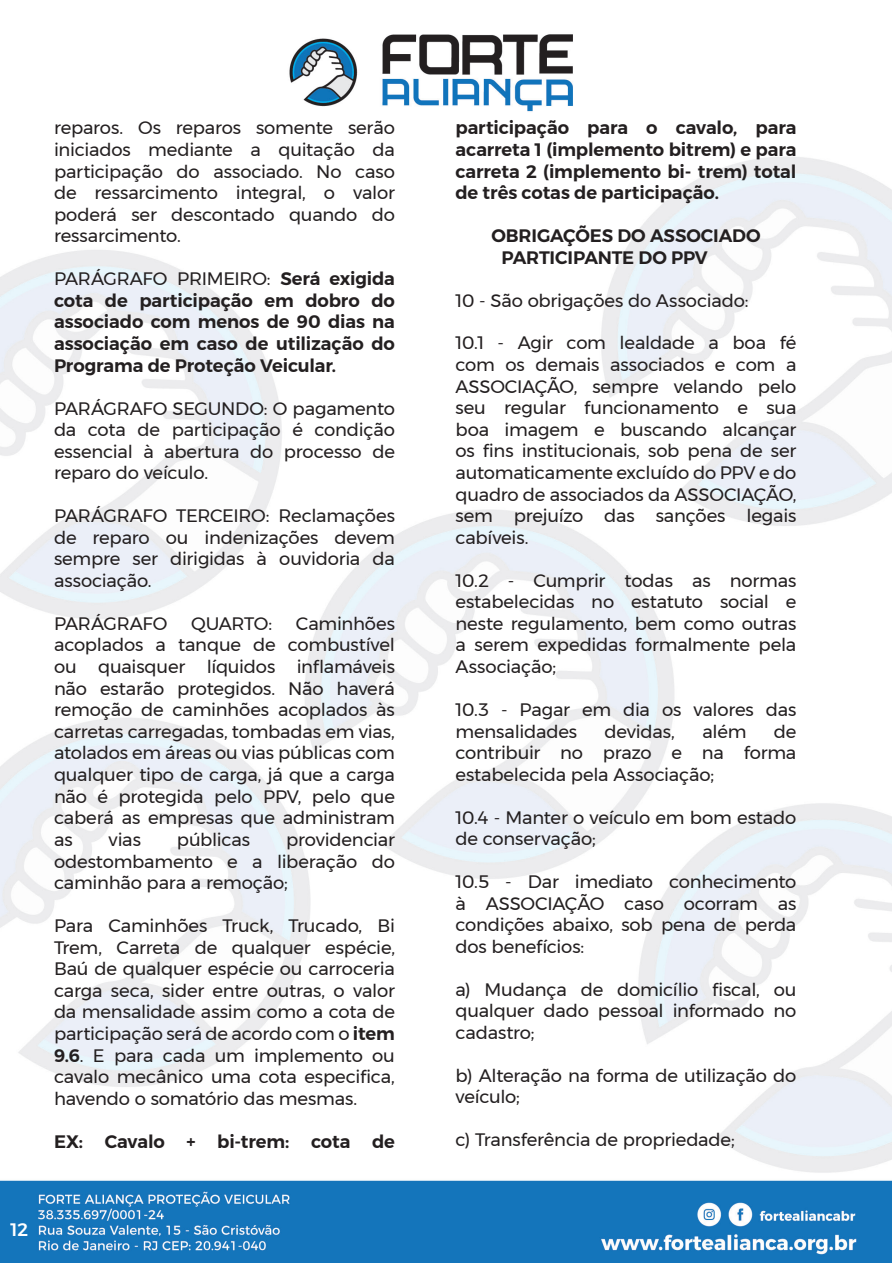
<style>
.page{position:relative;width:893px;height:1263px;background:#fff}
.page>*{position:absolute;margin:0;border:0;box-sizing:border-box;transform-origin:0 0}
.Texto_corrido{font:18px/21.6px "Montserrat";letter-spacing:-.01em;color:#231f20;text-align:justify}
.Texto_corrido-2{font:600 18px/21.6px "Montserrat";letter-spacing:-.005em;color:#231f20;text-align:justify}
.Subtítulo{font:600 18px/21.6px "Montserrat";letter-spacing:-.01em;color:#231f20}
.t1{font:500 18px "Montserrat";color:#fff}
.s1{font-weight:400}
.s2{font-weight:600}
</style>
<div class="page">
<img style="left:0;top:34px;width:892px;height:1229px">
<p class="Texto_corrido" style="left:54px;top:117px;width:342px">reparos. Os reparos somente serão iniciados mediante a quitação da participação do associado. No caso de ressarcimento integral, o valor poderá ser descontado quando do ressarcimento.</p>
<p class="Texto_corrido-2" style="left:54px;top:268px;width:342px"><span class="s1">PARÁGRAFO PRIMEIRO:</span> Será exigida cota de participação em dobro do associado com menos de 90 dias na associação em caso de utilização do Programa de Proteção Veicular.</p>
<p class="Texto_corrido" style="left:54px;top:397px;width:342px">PARÁGRAFO SEGUNDO: O pagamento da cota de participação é condição essencial à abertura do processo de reparo do veículo.</p>
<p class="Texto_corrido" style="left:54px;top:505px;width:342px">PARÁGRAFO TERCEIRO: Reclamações de reparo ou indenizações devem sempre ser dirigidas à ouvidoria da associação.</p>
<p class="Texto_corrido" style="left:54px;top:612px;width:115px">PARÁGRAFO</p>
<p class="Texto_corrido" style="left:191px;top:612px;width:82px">QUARTO:</p>
<p class="Texto_corrido" style="left:54px;top:612px;width:342px;text-indent:242px">Caminhões acoplados a tanque de combustível ou quaisquer líquidos inflamáveis não estarão protegidos. Não haverá remoção de caminhões acoplados às carretas carregadas, tombadas em vias, atolados em áreas ou vias públicas com qualquer tipo de carga, já que a carga não é protegida pelo PPV, pelo que caberá as empresas que administram as</p>
<p class="Texto_corrido" style="left:109px;top:828px;width:34px">vias</p>
<p class="Texto_corrido" style="left:177px;top:828px;width:75px">públicas</p>
<p class="Texto_corrido" style="left:54px;top:828px;width:342px;text-indent:232px">providenciar odestombamento e a liberação do caminhão para a remoção;</p>
<p class="Texto_corrido" style="left:54px;top:914px;width:342px">Para Caminhões Truck, Trucado, Bi Trem, Carreta de qualquer espécie, Baú de qualquer espécie ou carroceria carga seca, sider entre outras, o valor da mensalidade assim como a cota de participação será de acordo com o <span class="s2">item 9.6</span>. E para cada um implemento ou cavalo mecânico uma cota especifica, havendo o somatório das mesmas.</p>
<p class="Texto_corrido-2" style="left:54px;top:1130px;width:342px">EX: Cavalo + bi-trem: cota de</p>
<p class="t1" style="left:11px;top:1215px;width:19px">12</p>
<p class="Texto_corrido-2" style="left:455px;top:117px;width:342px">participação para o cavalo, para acarreta 1 (implemento bitrem) e para carreta 2 (implemento bi- trem) total de três cotas de participação.</p>
<p class="Subtítulo" style="left:502px;top:225px;width:261px;text-indent:-10px">OBRIGAÇÕES DO ASSOCIADO<br>PARTICIPANTE DO PPV</p>
<p class="Texto_corrido" style="left:455px;top:289px;width:294px">10 - São obrigações do Associado:</p>
<p class="Texto_corrido" style="left:455px;top:332px;width:342px">10.1 - Agir com lealdade a boa fé com os demais associados e com a ASSOCIAÇÃO, sempre velando pelo seu regular funcionamento e sua boa imagem e buscando alcançar os fins institucionais, sob pena de ser automaticamente excluído do PPV e do quadro de associados da ASSOCIAÇÃO, sem prejuízo das sanções legais cabíveis.</p>
<p class="Texto_corrido" style="left:455px;top:569px;width:342px">10.2 - Cumprir todas as normas estabelecidas no estatuto social e neste regulamento, bem como outras a serem expedidas formalmente pela Associação;</p>
<p class="Texto_corrido" style="left:455px;top:698px;width:342px">10.3 - Pagar em dia os valores das mensalidades</p>
<p class="Texto_corrido" style="left:604px;top:720px;width:72px">devidas,</p>
<p class="Texto_corrido" style="left:702px;top:720px;width:46px">além</p>
<p class="Texto_corrido" style="left:455px;top:720px;width:342px;text-indent:318px">de contribuir no prazo e na forma estabelecida pela Associação;</p>
<p class="Texto_corrido" style="left:455px;top:806px;width:342px">10.4 - Manter o veículo em bom estado de conservação;</p>
<p class="Texto_corrido" style="left:455px;top:871px;width:342px">10.5 - Dar imediato conhecimento à ASSOCIAÇÃO caso ocorram as condições abaixo, sob pena de perda dos benefícios:</p>
<p class="Texto_corrido" style="left:455px;top:978px;width:342px">a) Mudança de domicílio fiscal, ou qualquer dado pessoal informado no cadastro;</p>
<p class="Texto_corrido" style="left:455px;top:1064px;width:342px">b) Alteração na forma de utilização do veículo;</p>
<p class="Texto_corrido" style="left:455px;top:1129px;width:281px">c) Transferência de propriedade;</p>
</div>
